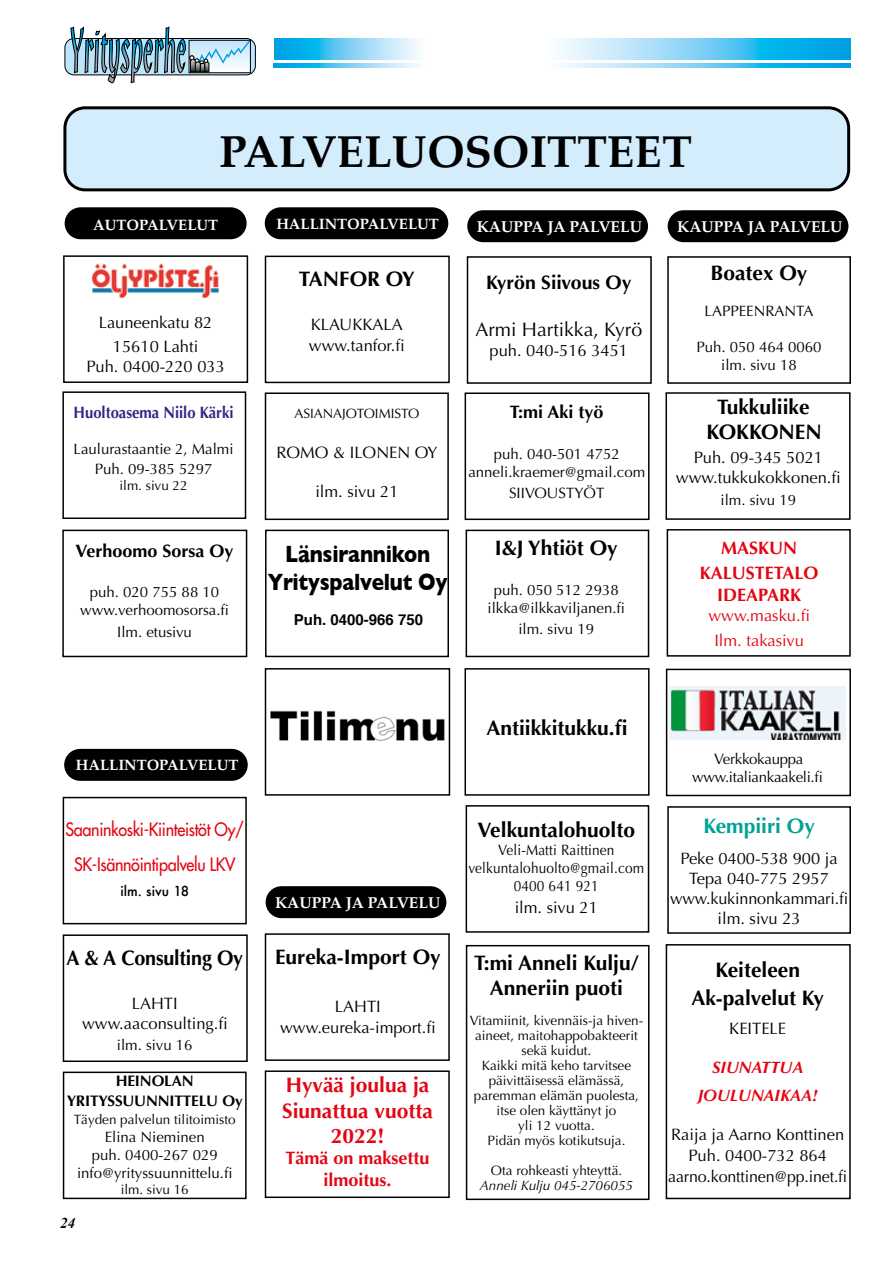
<style>
.page{position:relative;width:893px;height:1263px;background:#fff}
.page>*{position:absolute;margin:0;border:0;box-sizing:border-box;transform-origin:0 0}
.t1{font:700 45px "Palatino";color:#000}
.t2{font:700 24px/28.8px "Gill Sans";letter-spacing:-.01em;color:#000;text-align:center;scale:.86 1}
.t3{font:700 21px/25.2px "Optima";color:#000;text-align:center}
.t4{font:700 21px/25.2px "Optima";color:#e30613;text-align:center}
.t5{font:700 21px "Optima";color:#000;scale:.94 1}
.t6{font:700 21px "Optima";color:#00a295}
.t7{font:19.5px "Optima";color:#000}
.t8{font:700 19.5px "Optima";color:#000}
.t9{font:18px/34.5px "Futura";letter-spacing:-.02em;color:#e30613;text-align:center;scale:.9 1}
.t10{font:700 18px/25.2px "Optima";color:#e30613;text-align:center}
.t11{font:700 18px "Optima";color:#000}
.t12{font:16.5px/19.8px "Optima";color:#000;text-align:center}
.t13{font:16.5px/25.2px "Optima";color:#e30613;text-align:center}
.t14{font:700 16.5px "Optima";color:#312783;scale:.9 1}
.t15{font:italic 700 16.5px/28.5px "Optima";color:#e30613;text-align:center}
.t16{font:700 15.75px "Palatino";color:#fff}
.t17{font:700 15.3px/19.8px "Optima";letter-spacing:-.01em;color:#000;text-align:center}
.t18{font:15px/18px "Optima";color:#000;text-align:center}
.t19{font:15px/18px "Optima";color:#000;text-align:center;scale:.91 1}
.t20{font:700 15px "Palatino";color:#fff}
.t21{font:15px/18px "Optima";letter-spacing:-.02em;color:#000;text-align:center}
.t22{font:700 15px "Helvetica";color:#000}
.t23{font:italic 700 15px "Times New Roman";color:#000}
.t24{font:13.5px/15px "Optima";color:#000;text-align:center}
.t25{font:italic 13.5px "Optima";color:#000}
.t26{font:500 13.5px "Futura";color:#000}
</style>
<div class="page">
<div style="left:65px;top:39px;width:190px;height:36px;background:#bce4fa;border-radius:9px"></div>
<svg style="left:70px;top:27px;width:181px;height:56px"></svg>
<svg style="left:559px;top:38px;width:292px;height:30px"></svg>
<svg style="left:274px;top:38px;width:145px;height:30px"></svg>
<div style="left:65px;top:108px;width:784px;height:82px;background:#d4edfc;border-radius:20px"></div>
<div style="left:63px;top:106px;width:787px;height:85px;border:3px solid #000;border-radius:20px"></div>
<div style="left:65px;top:207px;width:182px;height:32px;background:#000;border-radius:16px"></div>
<div style="left:63px;top:1071px;width:184px;height:128px;border:2px solid #000"></div>
<div style="left:265px;top:256px;width:185px;height:127px;border:2px solid #000"></div>
<img style="left:92px;top:263px;width:127px;height:34px">
<div style="left:63px;top:255px;width:185px;height:128px;border:2px solid #000"></div>
<div style="left:265px;top:530px;width:184px;height:127px;border:2px solid #000"></div>
<div style="left:265px;top:668px;width:185px;height:128px;border:2px solid #000"></div>
<div style="left:64px;top:749px;width:184px;height:32px;background:#000;border-radius:16px"></div>
<div style="left:667px;top:529px;width:184px;height:128px;border:2px solid #000"></div>
<div style="left:266px;top:886px;width:180px;height:32px;background:#000;border-radius:16px"></div>
<div style="left:265px;top:933px;width:185px;height:128px;border:2px solid #000"></div>
<div style="left:467px;top:256px;width:185px;height:128px;border:2px solid #000"></div>
<img style="left:270px;top:711px;width:175px;height:30px">
<div style="left:665px;top:392px;width:185px;height:128px;border:2px solid #000"></div>
<div style="left:465px;top:392px;width:185px;height:128px;border:2px solid #000"></div>
<div style="left:667px;top:256px;width:184px;height:128px;border:2px solid #000"></div>
<div style="left:464px;top:668px;width:186px;height:128px;border:2px solid #000"></div>
<div style="left:467px;top:210px;width:181px;height:32px;background:#000;border-radius:16px"></div>
<div style="left:668px;top:210px;width:180px;height:32px;background:#000;border-radius:16px"></div>
<div style="left:63px;top:797px;width:184px;height:127px;border:2px solid #000"></div>
<div style="left:265px;top:392px;width:184px;height:128px;border:2px solid #000"></div>
<img style="left:669px;top:687px;width:176px;height:52px">
<div style="left:666px;top:669px;width:185px;height:127px;border:2px solid #000"></div>
<div style="left:667px;top:806px;width:184px;height:128px;border:2px solid #000"></div>
<div style="left:466px;top:805px;width:183px;height:128px;border:2px solid #000"></div>
<div style="left:265px;top:207px;width:183px;height:32px;background:#000;border-radius:16px"></div>
<div style="left:62px;top:391px;width:184px;height:128px;border:2px solid #000"></div>
<div style="left:63px;top:934px;width:185px;height:128px;border:2px solid #000"></div>
<div style="left:466px;top:530px;width:183px;height:127px;border:2px solid #000"></div>
<div style="left:62px;top:530px;width:185px;height:127px;border:2px solid #000"></div>
<div style="left:265px;top:1070px;width:185px;height:128px;border:2px solid #000"></div>
<div style="left:466px;top:945px;width:183px;height:255px;border:2px solid #000"></div>
<div style="left:666px;top:944px;width:185px;height:255px;border:2px solid #000"></div>
<h1 class="t1" style="left:219px;top:113px;width:474px">PALVELUOSOITTEET</h1>
<p class="t20" style="left:93px;top:212px;width:127px">AUTOPALVELUT</p>
<p class="t12" style="left:99px;top:311px;width:115px;line-height:24px">Launeenkatu 82<br>15610 Lahti</p>
<p class="t12" style="left:86px;top:357px;width:140px">Puh. 0400-220 033</p>
<p class="t14" style="left:74px;top:402px;width:179px">Huoltoasema Niilo Kärki</p>
<p class="t18" style="left:74px;top:439px;width:161px;line-height:19.8px">Laulurastaantie 2, Malmi<br>Puh. 09-385 5297</p>
<p class="t24" style="left:120px;top:478px;width:70px">ilm. sivu 22</p>
<p class="t11" style="left:76px;top:540px;width:160px">Verhoomo Sorsa Oy</p>
<p class="t18" style="left:80px;top:583px;width:150px">puh. 020 755 88 10 www.verhoomosorsa.fi</p>
<p class="t18" style="left:117px;top:623px;width:76px">Ilm. etusivu</p>
<p class="t20" style="left:276px;top:211px;width:164px">HALLINTOPALVELUT</p>
<p class="t3" style="left:299px;top:267px;width:117px">TANFOR OY</p>
<p class="t12" style="left:309px;top:314px;width:97px;line-height:21.6px;text-align:left">KLAUKKALA www.tanfor.fi</p>
<p class="t24" style="left:294px;top:406px;width:127px">ASIANAJOTOIMISTO</p>
<p class="t12" style="left:276px;top:442px;width:163px">ROMO &amp; ILONEN OY</p>
<p class="t12" style="left:315px;top:482px;width:85px">ilm. sivu 21</p>
<h2 class="t2" style="left:268px;top:539px;width:210px">Länsirannikon<br>Yrityspalvelut Oy</h2>
<p class="t22" style="left:294px;top:610px;width:131px">Puh. 0400-966 750</p>
<p class="t16" style="left:477px;top:214px;width:167px">KAUPPA JA PALVELU</p>
<p class="t16" style="left:677px;top:214px;width:167px">KAUPPA JA PALVELU</p>
<p class="t8" style="left:486px;top:271px;width:147px">Kyrön Siivous Oy</p>
<p class="t7" style="left:475px;top:318px;width:168px">Armi Hartikka, Kyrö</p>
<p class="t12" style="left:490px;top:340px;width:140px">puh. 040-516 3451</p>
<p class="t11" style="left:510px;top:402px;width:95px">T:mi Aki työ</p>
<p class="t18" style="left:468px;top:445px;width:178px">puh. 040-501 4752 anneli.kraemer@gmail.com</p>
<p class="t18" style="left:509px;top:484px;width:97px">SIIVOUSTYÖT</p>
<p class="t3" style="left:495px;top:535px;width:124px">I&amp;J Yhtiöt Oy</p>
<p class="t18" style="left:488px;top:581px;width:139px">puh. 050 512 2938 ilkka@ilkkaviljanen.fi</p>
<p class="t18" style="left:518px;top:620px;width:77px">ilm. sivu 19</p>
<p class="t3" style="left:711px;top:261px;width:98px">Boatex Oy</p>
<p class="t18" style="left:704px;top:302px;width:110px">LAPPEENRANTA</p>
<p class="t18" style="left:696px;top:338px;width:127px">Puh. 050 464 0060 ilm. sivu 18</p>
<p class="t3" style="left:707px;top:395px;width:117px">Tukkuliike<br>KOKKONEN</p>
<p class="t12" style="left:676px;top:448px;width:166px">Puh. 09-345 5021 www.tukkukokkonen.fi</p>
<p class="t18" style="left:720px;top:491px;width:77px">ilm. sivu 19</p>
<p class="t10" style="left:700px;top:535px;width:120px">MASKUN<br>KALUSTETALO</p>
<p class="t10" style="left:717px;top:582px;width:86px">IDEAPARK</p>
<p class="t13" style="left:708px;top:602px;width:103px">www.masku.fi<br>Ilm. takasivu</p>
<p class="t20" style="left:76px;top:752px;width:164px">HALLINTOPALVELUT</p>
<p class="t9" style="left:65px;top:812px;width:200px">Saaninkoski-Kiinteistöt Oy/<br>SK-Isännöintipalvelu LKV</p>
<p class="t26" style="left:121px;top:881px;width:70px">ilm. sivu 18</p>
<p class="t5" style="left:66px;top:945px;width:190px">A &amp; A Consulting Oy</p>
<p class="t12" style="left:82px;top:993px;width:147px">LAHTI www.aaconsulting.fi</p>
<p class="t18" style="left:117px;top:1036px;width:77px">ilm. sivu 16</p>
<p class="t17" style="left:67px;top:1071px;width:178px">HEINOLAN<br>YRITYSSUUNNITTELU Oy</p>
<p class="t24" style="left:74px;top:1112px;width:163px">Täyden palvelun tilitoimisto</p>
<p class="t18" style="left:77px;top:1128px;width:157px">Elina Nieminen<br>puh. 0400-267 029 info@yrityssuunnittelu.fi</p>
<p class="t24" style="left:121px;top:1182px;width:70px">ilm. sivu 16</p>
<p class="t23" style="left:60px;top:1213px;width:16px">24</p>
<p class="t16" style="left:275px;top:889px;width:167px">KAUPPA JA PALVELU</p>
<p class="t3" style="left:275px;top:944px;width:167px">Eureka-Import Oy</p>
<p class="t12" style="left:280px;top:996px;width:157px;line-height:21.6px">LAHTI www.eureka-import.fi</p>
<p class="t4" style="left:282px;top:1073px;width:152px">Hyvää joulua ja<br>Siunattua vuotta<br>2022!</p>
<p class="t10" style="left:286px;top:1148px;width:146px;line-height:21.6px">Tämä on maksettu ilmoitus.</p>
<p class="t3" style="left:486px;top:716px;width:143px">Antiikkitukku.fi</p>
<p class="t3" style="left:477px;top:818px;width:159px">Velkuntalohuolto</p>
<p class="t19" style="left:468px;top:841px;width:195px">Veli-Matti Raittinen velkuntalohuolto@gmail.com<br>0400 641 921</p>
<p class="t12" style="left:515px;top:898px;width:85px">ilm. sivu 21</p>
<p class="t3" style="left:474px;top:950px;width:166px">T:mi Anneli Kulju/<br>Anneriin puoti</p>
<p class="t24" style="left:470px;top:1013px;width:175px">Vitamiinit, kivennäis-ja hiven&shy;aineet, maitohappobakteerit sekä kuidut.<br>Kaikki mitä keho tarvitsee päivittäisessä elämässä, paremman elämän puolesta, itse olen käyttänyt jo<br>yli 12 vuotta.<br>Pidän myös kotikutsuja.</p>
<p class="t24" style="left:491px;top:1163px;width:133px">Ota rohkeasti yhteyttä.</p>
<p class="t25" style="left:480px;top:1177px;width:155px">Anneli Kulju 045-2706055</p>
<p class="t21" style="left:692px;top:750px;width:132px">Verkkokauppa www.italiankaakeli.fi</p>
<p class="t6" style="left:703px;top:813px;width:113px">Kempiiri Oy</p>
<p class="t12" style="left:670px;top:849px;width:179px">Peke 0400-538 900 ja<br>Tepa 040-775 2957 www.kukinnonkammari.fi ilm. sivu 23</p>
<p class="t3" style="left:691px;top:956px;width:134px;line-height:28.5px">Keiteleen<br>Ak-palvelut Ky</p>
<p class="t12" style="left:729px;top:1018px;width:58px">KEITELE</p>
<p class="t15" style="left:698px;top:1053px;width:121px">SIUNATTUA<br>JOULUNAIKAA!</p>
<p class="t12" style="left:668px;top:1124px;width:180px;line-height:21px">Raija ja Aarno Konttinen<br>Puh. 0400-732 864 aarno.konttinen@pp.inet.fi</p>
</div>
